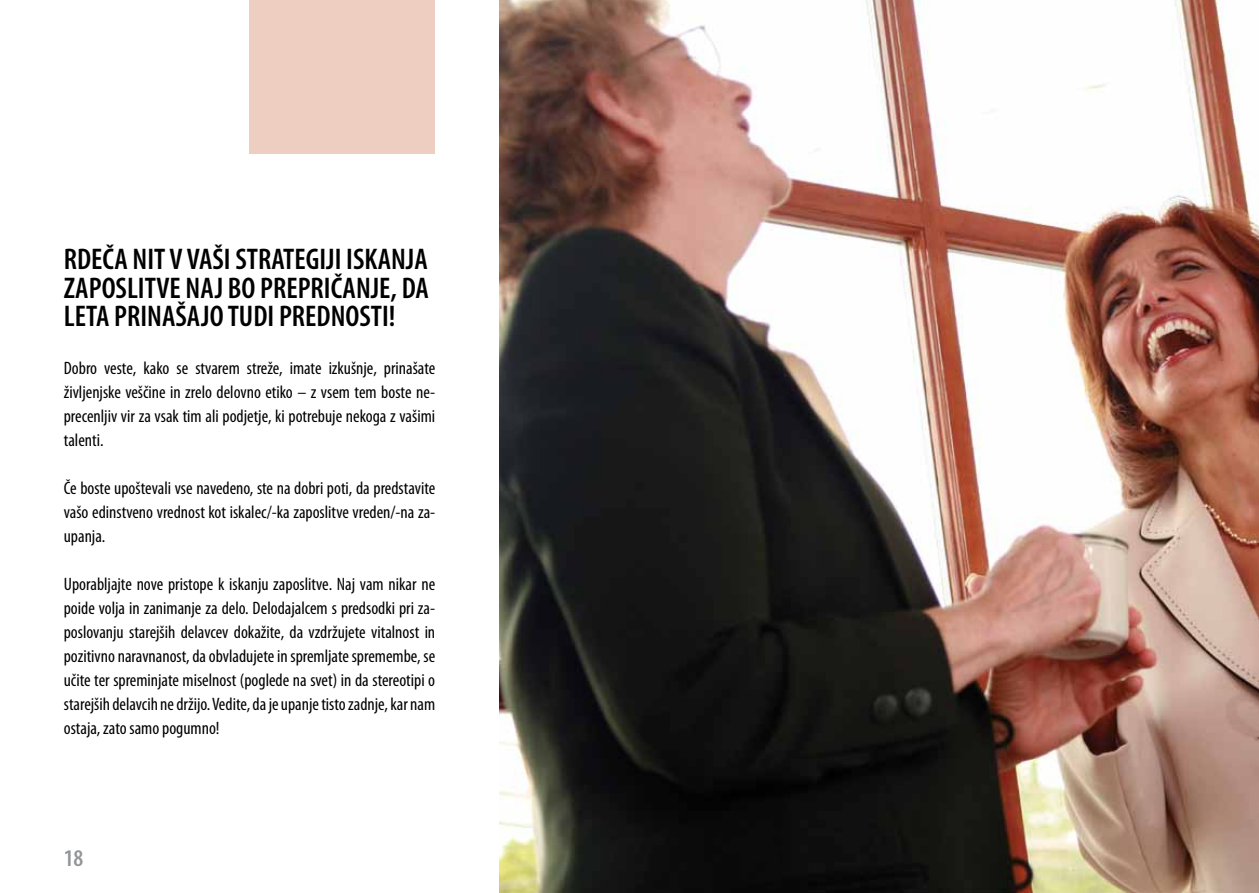
<style>
.page{position:relative;width:1259px;height:893px;background:#fff}
.page>*{position:absolute;margin:0;border:0;box-sizing:border-box;transform-origin:0 0}
.t1{font:600 condensed 30px/28.5px "Myriad Pro";color:#000;text-align:justify}
.t2{font:600 condensed 24px "Myriad Pro";color:#939597}
.t3{font:condensed 18px/24px "Myriad Pro";color:#000;text-align:justify}
</style>
<div class="page">
<div style="left:249px;top:0;width:186px;height:153px;background:#eecec1"></div>
<img style="left:499px;top:0;width:760px;height:893px">
<h1 class="t1" style="left:64px;top:244px;width:366px">RDEČA NIT V VAŠI STRATEGIJI ISKANJA ZAPOSLITVE NAJ BO PREPRIČANJE, DA LETA PRINAŠAJO TUDI PREDNOSTI!</h1>
<p class="t3" style="left:64px;top:356px;width:373px">Dobro veste, kako se stvarem streže, imate izkušnje, prinašate življenjske veščine in zrelo delovno etiko – z vsem tem boste ne&shy;precenljiv vir za vsak tim ali podjetje, ki potrebuje nekoga z vašimi talenti.</p>
<p class="t3" style="left:64px;top:476px;width:373px">Če boste upoštevali vse navedeno, ste na dobri poti, da predstavite vašo edinstveno vrednost kot iskalec/-ka zaposlitve vreden/-na za&shy;upanja.</p>
<p class="t3" style="left:64px;top:572px;width:373px">Uporabljajte nove pristope k iskanju zaposlitve. Naj vam nikar ne poide volja in zanimanje za delo. Delodajalcem s predsodki pri za&shy;poslovanju starejših delavcev dokažite, da vzdržujete vitalnost in pozitivno naravnanost, da obvladujete in spremljate spremembe, se učite ter spreminjate miselnost (poglede na svet) in da stereotipi o starejših delavcih ne držijo. Vedite, da je upanje tisto zadnje, kar nam ostaja, zato samo pogumno!</p>
<h2 class="t2" style="left:64px;top:844px;width:21px">18</h2>
</div>
